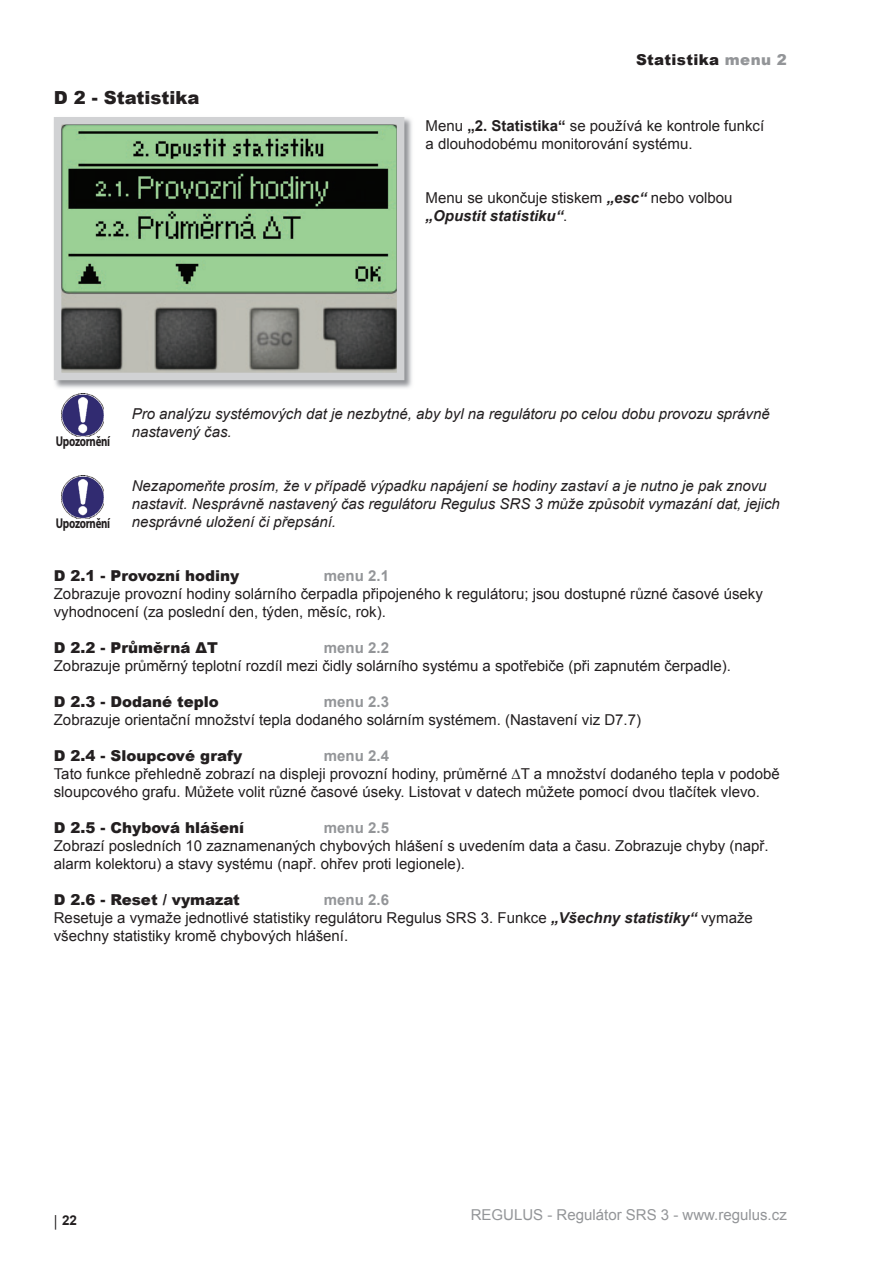
<style>
.page{position:relative;width:893px;height:1263px;background:#fff}
.page>*{position:absolute;margin:0;border:0;box-sizing:border-box;transform-origin:0 0}
.t1{font:900 18px "Arial";color:#231f20}
.t2{font:15px/18px "Arial";color:#231f20}
.t3{font:italic 15px/18px "Arial";color:#231f20}
.t4{font:900 15px "Arial";color:#231f20}
.t5{font:15px "Arial";color:#939598}
.t6{font:700 15px "Arial";color:#939598}
.t7{font:900 15px "Arial";letter-spacing:.025em;color:#231f20}
.t8{font:700 14.25px "Myriad Pro";letter-spacing:-.03em;color:#231f20;scale:.76 1}
.t9{font:700 13.5px "Arial";color:#231f20}
.s1{color:#939598}
.s2{font-weight:700}
.s3{font-weight:700;font-style:italic}
.s4{font-weight:700;color:#939598}
</style>
<div class="page">
<img style="left:62px;top:394px;width:42px;height:42px">
<img style="left:62px;top:476px;width:42px;height:42px">
<img style="left:53px;top:117px;width:359px;height:271px">
<img style="left:63px;top:126px;width:332px;height:245px">
<div style="left:54px;top:117px;width:350px;height:263px;border:8px solid #d1d2d4"></div>
<p class="t1" style="left:54px;top:85px;width:147px">D 2 - Statistika</p>
<p class="t7" style="left:636px;top:48px;width:152px">Statistika <span class="s1">menu 2</span></p>
<p class="t2" style="left:425px;top:117px;width:340px">Menu <span class="s2">„2. Statistika“</span> se používá ke kontrole funkcí a dlouhodobému monitorování systému.</p>
<p class="t2" style="left:425px;top:189px;width:308px">Menu se ukončuje stiskem <span class="s3">„esc“</span> nebo volbou <span class="s3">„Opustit statistiku“</span>.</p>
<p class="t8" style="left:56px;top:433px;width:73px">Upozornění</p>
<p class="t8" style="left:56px;top:515px;width:73px">Upozornění</p>
<p class="t3" style="left:132px;top:405px;width:639px">Pro analýzu systémových dat je nezbytné, aby byl na regulátoru po celou dobu provozu správně nastavený čas.</p>
<p class="t3" style="left:132px;top:477px;width:649px">Nezapomeňte prosím, že v případě výpadku napájení se hodiny zastaví a je nutno je pak znovu nastavit. Nesprávně nastavený čas regulátoru Regulus SRS 3 může způsobit vymazání dat, jejich nesprávné uložení či přepsání.</p>
<p class="t4" style="left:54px;top:564px;width:187px">D 2.1 - Provozní hodiny</p>
<p class="t6" style="left:324px;top:567px;width:67px">menu 2.1</p>
<p class="t2" style="left:54px;top:585px;width:710px">Zobrazuje provozní hodiny solárního čerpadla připojeného k regulátoru; jsou dostupné různé časové úseky vyhodnocení (za poslední den, týden, měsíc, rok).</p>
<p class="t4" style="left:54px;top:636px;width:166px">D 2.2 - Průměrná ΔT</p>
<p class="t6" style="left:324px;top:639px;width:67px">menu 2.2</p>
<p class="t2" style="left:54px;top:657px;width:678px">Zobrazuje průměrný teplotní rozdíl mezi čidly solárního systému a spotřebiče (při zapnutém čerpadle).</p>
<p class="t4" style="left:54px;top:690px;width:167px">D 2.3 - Dodané teplo</p>
<p class="t6" style="left:324px;top:693px;width:67px">menu 2.3</p>
<p class="t2" style="left:54px;top:711px;width:588px">Zobrazuje orientační množství tepla dodaného solárním systémem. (Nastavení viz D7.7)</p>
<p class="t4" style="left:54px;top:744px;width:190px">D 2.4 - Sloupcové grafy</p>
<p class="t6" style="left:324px;top:747px;width:67px">menu 2.4</p>
<p class="t2" style="left:54px;top:765px;width:727px">Tato funkce přehledně zobrazí na displeji provozní hodiny, průměrné ∆T a množství dodaného tepla v podobě sloupcového grafu. Můžete volit různé časové úseky. Listovat v datech můžete pomocí dvou tlačítek vlevo.</p>
<p class="t4" style="left:54px;top:816px;width:192px">D 2.5 - Chybová hlášení</p>
<p class="t6" style="left:324px;top:819px;width:67px">menu 2.5</p>
<p class="t2" style="left:54px;top:837px;width:716px">Zobrazí posledních 10 zaznamenaných chybových hlášení s uvedením data a času. Zobrazuje chyby (např. alarm kolektoru) a stavy systému (např. ohřev proti legionele).</p>
<p class="t4" style="left:54px;top:888px;width:188px">D 2.6 - Reset / vymazat</p>
<p class="t2" style="left:54px;top:891px;width:700px;text-indent:270px"><span class="s4">menu 2.6<br></span>Resetuje a vymaže jednotlivé statistiky regulátoru Regulus SRS 3. Funkce <span class="s3">„Všechny statistiky“</span> vymaže všechny statistiky kromě chybových hlášení.</p>
<p class="t9" style="left:53px;top:1212px;width:26px"><sub>│</sub>22</p>
<p class="t5" style="left:470px;top:1206px;width:317px">REGULUS - Regulátor SRS 3 - www.regulus.cz</p>
</div>
